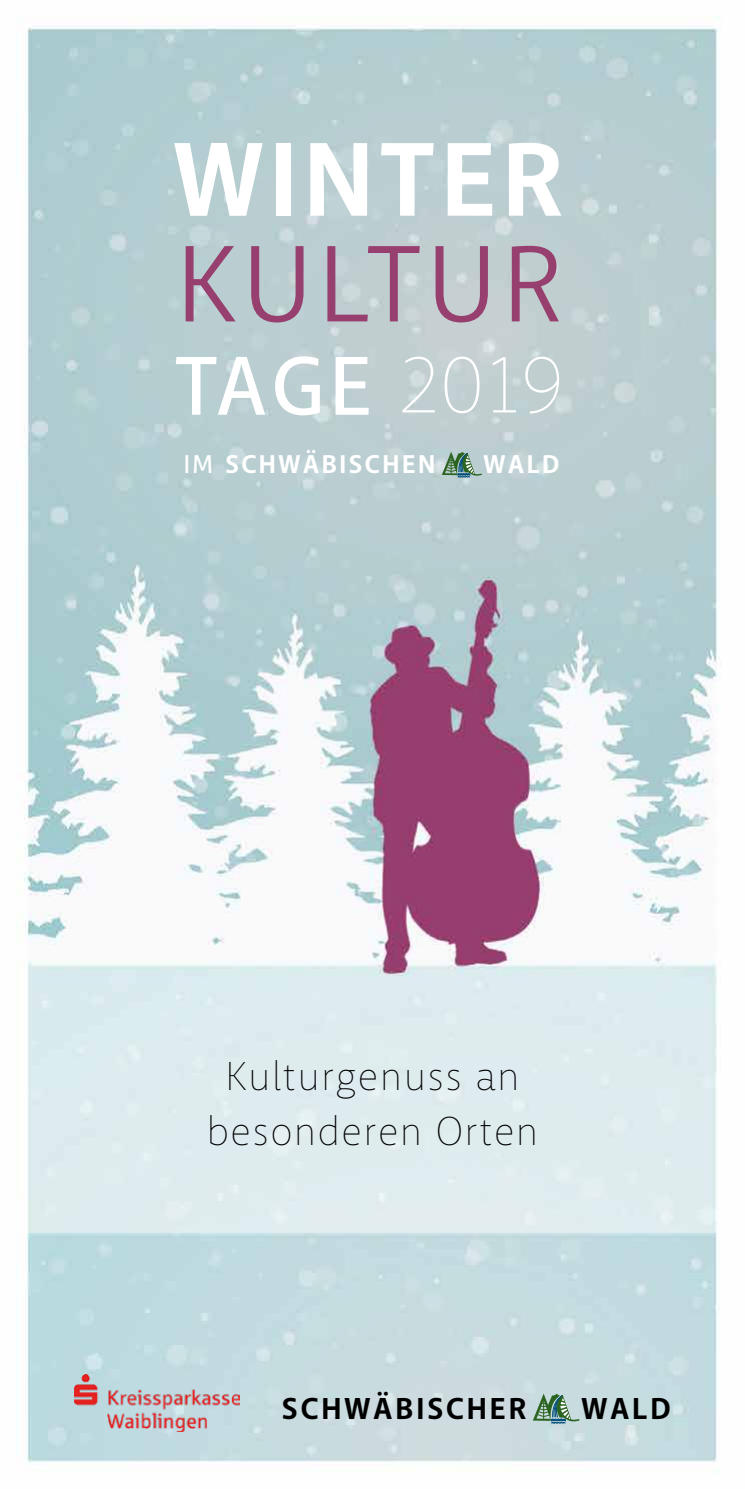
<style>
.page{position:relative;width:745px;height:1489px;background:#fff}
.page>*{position:absolute;margin:0;border:0;box-sizing:border-box;transform-origin:0 0}
.t1{font:107.5px "Macha";letter-spacing:.065em;color:#973f6f}
.t2{font:700 103.75px "Macha";letter-spacing:.06em;color:#fff}
.t3{font:500 82.5px "Macha";color:#fff}
.t4{font:100 40px/55px "Macha";letter-spacing:.05em;color:#000;text-align:center}
.t5{font:700 30px "Macha";letter-spacing:.1em;color:#000}
.t6{font:700 25.5px "Macha";letter-spacing:.1em;color:#fff}
.s1{font-weight:100}
.s2{font-weight:500}
</style>
<div class="page">
<img style="left:17px;top:16px;width:704px;height:1457px">
<svg style="left:532px;top:1393px;width:47px;height:30px"></svg>
<img style="left:74px;top:1374px;width:165px;height:57px">
<svg style="left:441px;top:452px;width:41px;height:25px"></svg>
<h2 class="t2" style="left:173px;top:114px;width:390px">WINTER</h2>
<h1 class="t1" style="left:177px;top:217px;width:386px">KULTUR</h1>
<h3 class="t3" style="left:175px;top:334px;width:390px">TAGE <span class="s1">2019</span></h3>
<p class="t6" style="left:184px;top:448px;width:253px"><span class="s2">IM</span> SCHWÄBISCHEN</p>
<p class="t6" style="left:483px;top:448px;width:77px">WALD</p>
<p class="t4" style="left:207px;top:1048px;width:332px">Kulturgenuss an besonderen Orten</p>
<p class="t5" style="left:282px;top:1389px;width:246px">SCHWÄBISCHER</p>
<p class="t5" style="left:581px;top:1389px;width:91px">WALD</p>
</div>
